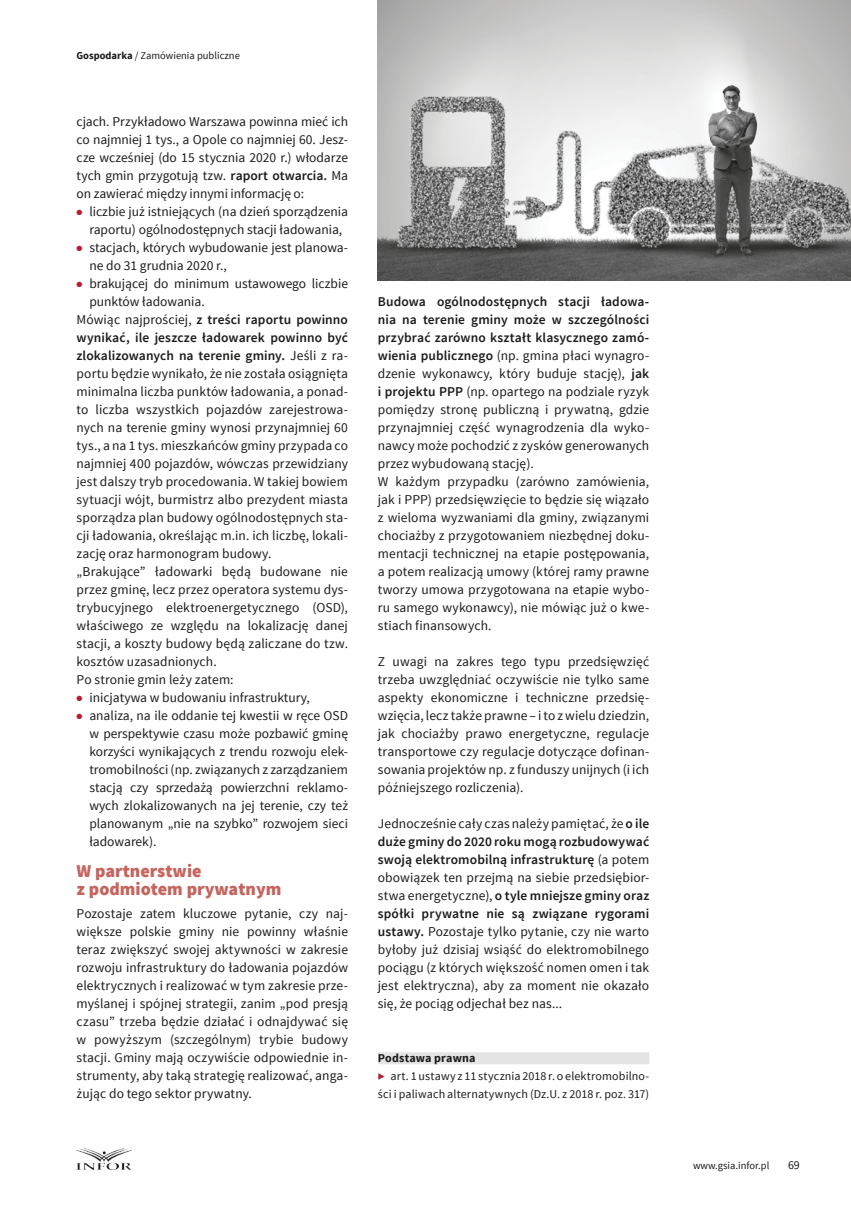
<style>
.page{position:relative;width:851px;height:1212px;background:#fff}
.page>*{position:absolute;margin:0;border:0;box-sizing:border-box;transform-origin:0 0}
.t1{font:900 18px/18px "Source Sans Pro";color:#c5655e}
.t2{font:13.5px/18px "Source Sans Pro";letter-spacing:.005em;color:#1c1c1b;text-align:justify}
.t3{font:600 13.5px "Source Sans Pro";letter-spacing:.005em;color:#1c1c1b}
.t4{font:12px/18px "Source Sans Pro";letter-spacing:.01em;color:#1c1c1b}
.t5{font:10.5px "Source Sans Pro";color:#1c1c1b}
.s1{font-weight:700}
.s2{font-weight:600}
.s3{color:#b41e34}
.s4{font-weight:400}
.s5{font-weight:600;color:#b41e34}
</style>
<div class="page">
<img style="left:77px;top:1148px;width:55px;height:21px">
<div style="left:378px;top:1052px;width:271px;height:12px;background:#e4e4e4"></div>
<img style="left:378px;top:0;width:472px;height:281px">
<p class="t5" style="left:77px;top:49px;width:165px"><span class="s1">Gospodarka</span> / Zamówienia publiczne</p>
<p class="t2" style="left:77px;top:113px;width:273px">cjach. Przykładowo Warszawa powinna mieć ich co najmniej 1 tys., a Opole co najmniej 60. Jesz&shy;cze wcześniej (do 15 stycznia 2020 r.) włodarze tych gmin przygotują tzw. <span class="s2">raport otwarcia.</span> Ma on zawierać między innymi informację o:</p>
<p class="t2" style="left:77px;top:203px;width:273px;text-align:center"><span class="s3">●</span> liczbie już istniejących (na dzień sporządzenia raportu) ogólnodostępnych stacji ładowania,</p>
<p class="t2" style="left:89px;top:239px;width:260px;text-indent:-13px"><span class="s3">●</span> stacjach, których wybudowanie jest planowa&shy;ne do 31 grudnia 2020 r.,</p>
<p class="t2" style="left:77px;top:275px;width:273px"><span class="s3">●</span> brakującej do minimum ustawowego liczbie</p>
<p class="t2" style="left:89px;top:293px;width:117px">punktów ładowania.</p>
<p class="t3" style="left:77px;top:311px;width:273px"><span class="s4">Mówiąc najprościej,</span> z treści raportu powinno</p>
<p class="t3" style="left:77px;top:329px;width:273px">wynikać, ile jeszcze ładowarek powinno być</p>
<p class="t3" style="left:77px;top:347px;width:273px">zlokalizowanych na terenie gminy. <span class="s4">Jeśli z ra-</span></p>
<p class="t2" style="left:77px;top:365px;width:273px">portu będzie wynikało, że nie została osiągnięta</p>
<p class="t2" style="left:77px;top:383px;width:273px">minimalna liczba punktów ładowania, a ponad-</p>
<p class="t2" style="left:77px;top:401px;width:273px">to liczba wszystkich pojazdów zarejestrowa-</p>
<p class="t2" style="left:77px;top:419px;width:273px">nych na terenie gminy wynosi przynajmniej 60</p>
<p class="t2" style="left:77px;top:437px;width:273px">tys., a na 1 tys. mieszkańców gminy przypada co</p>
<p class="t2" style="left:77px;top:455px;width:273px">najmniej 400 pojazdów, wówczas przewidziany</p>
<p class="t2" style="left:77px;top:473px;width:273px">jest dalszy tryb procedowania. W takiej bowiem</p>
<p class="t2" style="left:77px;top:491px;width:273px">sytuacji wójt, burmistrz albo prezydent miasta</p>
<p class="t2" style="left:77px;top:509px;width:273px">sporządza plan budowy ogólnodostępnych sta-</p>
<p class="t2" style="left:77px;top:527px;width:273px">cji ładowania, określając m.in. ich liczbę, lokali-</p>
<p class="t2" style="left:77px;top:545px;width:196px">zację oraz harmonogram budowy.</p>
<p class="t2" style="left:77px;top:563px;width:273px">„Brakujące” ładowarki będą budowane nie</p>
<p class="t2" style="left:77px;top:581px;width:273px">przez gminę, lecz przez operatora systemu dys-</p>
<p class="t2" style="left:77px;top:599px;width:273px">trybucyjnego elektroenergetycznego (OSD),</p>
<p class="t2" style="left:77px;top:617px;width:273px">właściwego ze względu na lokalizację danej</p>
<p class="t2" style="left:77px;top:635px;width:273px">stacji, a koszty budowy będą zaliczane do tzw.</p>
<p class="t2" style="left:77px;top:653px;width:142px">kosztów uzasadnionych.</p>
<p class="t2" style="left:77px;top:671px;width:158px">Po stronie gmin leży zatem:</p>
<p class="t2" style="left:77px;top:689px;width:235px"><span class="s3">●</span> inicjatywa w budowaniu infrastruktury,</p>
<p class="t2" style="left:89px;top:707px;width:260px;text-indent:-13px"><span class="s3">●</span> analiza, na ile oddanie tej kwestii w ręce OSD w perspektywie czasu może pozbawić gminę korzyści wynikających z trendu rozwoju elek&shy;tromobilności (np. związanych z zarządzaniem stacją czy sprzedażą powierzchni reklamo&shy;wych zlokalizowanych na jej terenie, czy też planowanym „nie na szybko” rozwojem sieci ładowarek).</p>
<h1 class="t1" style="left:77px;top:863px;width:206px">W partnerstwie<br>z podmiotem prywatnym</h1>
<p class="t2" style="left:77px;top:905px;width:273px">Pozostaje zatem kluczowe pytanie, czy naj&shy;większe polskie gminy nie powinny właśnie teraz zwiększyć swojej aktywności w zakresie rozwoju infrastruktury do ładowania pojazdów elektrycznych i realizować w tym zakresie prze&shy;myślanej i spójnej strategii, zanim „pod presją czasu” trzeba będzie działać i odnajdywać się w powyższym (szczególnym) trybie budowy stacji. Gminy mają oczywiście odpowiednie in&shy;strumenty, aby taką strategię realizować, anga&shy;żując do tego sektor prywatny.</p>
<p class="t2" style="left:378px;top:293px;width:273px;text-align:left"><span class="s2">Budowa ogólnodostępnych stacji ładowa&shy;nia na terenie gminy może w szczególności przybrać zarówno kształt klasycznego zamó&shy;wienia publicznego</span> (np. gmina płaci wynagro&shy;dzenie wykonawcy, który buduje stację), <span class="s2">jak i projektu PPP</span> (np. opartego na podziale ryzyk pomiędzy stronę publiczną i prywatną, gdzie przynajmniej część wynagrodzenia dla wyko&shy;nawcy może pochodzić z zysków generowanych przez wybudowaną stację).<br>W każdym przypadku (zarówno zamówienia, jak i PPP) przedsięwzięcie to będzie się wiązało z wieloma wyzwaniami dla gminy, związanymi chociażby z przygotowaniem niezbędnej doku&shy;mentacji technicznej na etapie postępowania, a potem realizacją umowy (której ramy prawne tworzy umowa przygotowana na etapie wybo&shy;ru samego wykonawcy), nie mówiąc już o kwe&shy;stiach finansowych.</p>
<p class="t2" style="left:378px;top:653px;width:273px">Z uwagi na zakres tego typu przedsięwzięć trzeba uwzględniać oczywiście nie tylko same aspekty ekonomiczne i techniczne przedsię&shy;wzięcia, lecz także prawne – ito z wielu dziedzin, jak chociażby prawo energetyczne, regulacje transportowe czy regulacje dotyczące dofinan&shy;sowania projektów np. z funduszy unijnych (i ich późniejszego rozliczenia).</p>
<p class="t2" style="left:378px;top:815px;width:273px">Jednocześnie cały czas należy pamiętać, że <span class="s2">o ile duże gminy do 2020 roku mogą rozbudowywać swoją elektromobilną infrastrukturę</span> (a potem obowiązek ten przejmą na siebie przedsiębior&shy;stwa energetyczne), <span class="s2">o tyle mniejsze gminy oraz spółki prywatne nie są związane rygorami ustawy.</span> Pozostaje tylko pytanie, czy nie warto byłoby już dzisiaj wsiąść do elektromobilnego pociągu (z których większość nomen omen i tak jest elektryczna), aby za moment nie okazało się, że pociąg odjechał bez nas...</p>
<p class="t4" style="left:378px;top:1049px;width:273px"><span class="s1">Podstawa prawna<br></span><span class="s5">▶</span> art. 1 ustawy z 11 stycznia 2018 r. o elektromobilno&shy;ści i paliwach alternatywnych (Dz.U. z 2018 r. poz. 317)</p>
<p class="t5" style="left:693px;top:1159px;width:78px">www.gsia.infor.pl</p>
<p class="t4" style="left:787px;top:1156px;width:13px">69</p>
</div>
